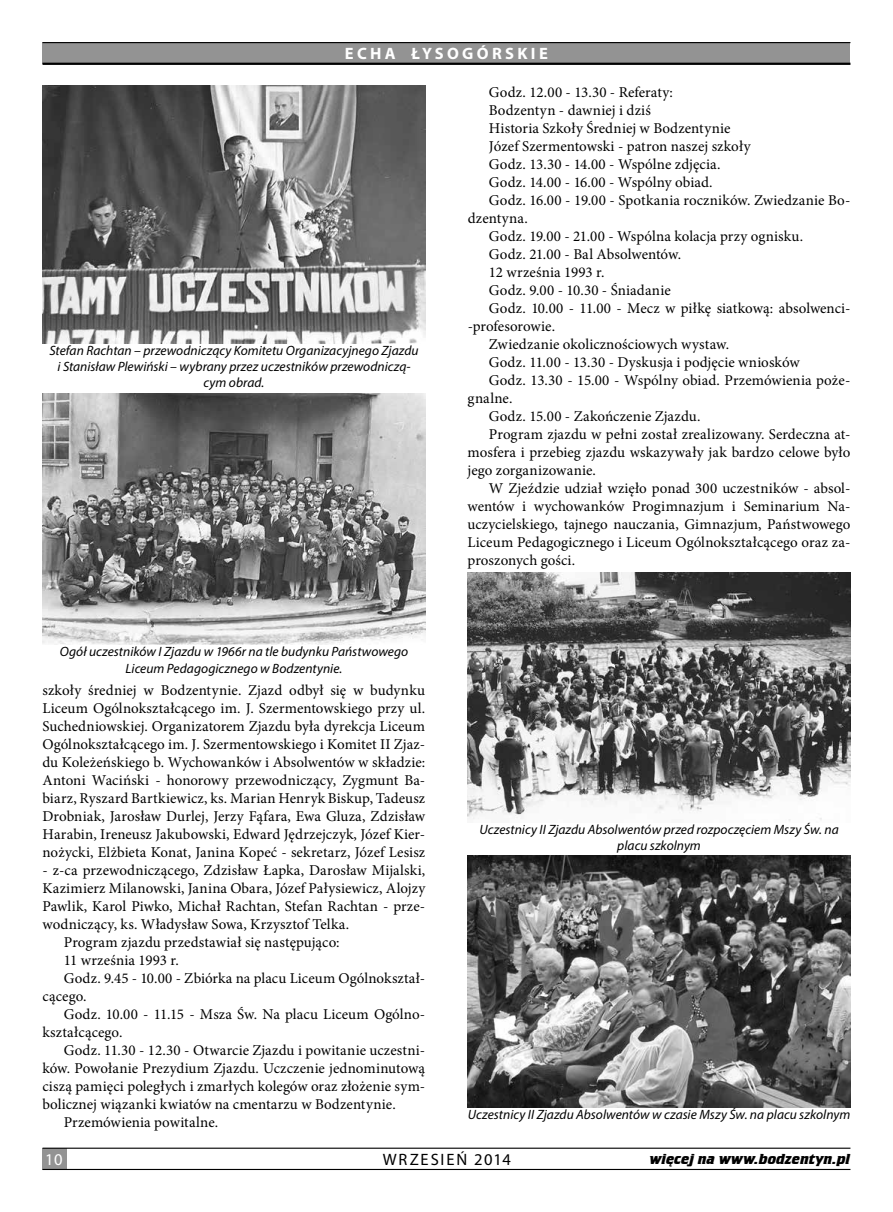
<style>
.page{position:relative;width:893px;height:1212px;background:#fff}
.page>*{position:absolute;margin:0;border:0;box-sizing:border-box;transform-origin:0 0}
.t1{font:700 16.5px "Myriad Pro";letter-spacing:.2em;color:#fff}
.t2{font:16.5px "Myriad Pro";letter-spacing:.11em;color:#000}
.t3{font:16.5px "Myriad Pro";color:#fff}
.t4{font:15px/18px "Minion Pro";letter-spacing:.005em;color:#000;text-align:justify}
.t5{font:700 15px "Crillee TEE";letter-spacing:.005em;color:#000}
.t6{font:italic 13.5px/16.2px "Myriad Pro";color:#000;text-align:center}
</style>
<div class="page">
<div style="left:43px;top:1148px;width:24px;height:21px;background:#939393"></div>
<div style="left:43px;top:42px;width:807px;height:21px;background:#939393"></div>
<hr style="left:43px;top:42px;width:807px;height:1px;background:#000">
<hr style="left:43px;top:63px;width:807px;height:2px;background:#000">
<hr style="left:43px;top:1169px;width:807px;height:1px;background:#000">
<hr style="left:43px;top:1147px;width:807px;height:2px;background:#000">
<img style="left:468px;top:573px;width:382px;height:248px">
<img style="left:468px;top:856px;width:382px;height:251px">
<img style="left:43px;top:393px;width:382px;height:252px">
<img style="left:43px;top:86px;width:382px;height:257px">
<p class="t1" style="left:345px;top:42px;width:203px">ECHA ŁYSOGÓRskie</p>
<p class="t6" style="left:50px;top:342px;width:371px">Stefan Rachtan – przewodniczący Komitetu Organizacyjnego Zjazdu i Stanisław Plewiński – wybrany przez uczestników przewodniczą&shy;cym obrad.</p>
<p class="t6" style="left:60px;top:643px;width:350px">Ogół uczestników I Zjazdu w 1966r na tle budynku Państwowego<br>Liceum Pedagogicznego w Bodzentynie.</p>
<p class="t4" style="left:43px;top:681px;width:384px">szkoły średniej w Bodzentynie. Zjazd odbył się w budynku Liceum Ogólnokształcącego im. J. Szermentowskiego przy ul.<br>Suchedniowskiej. Organizatorem Zjazdu była dyrekcja Liceum Ogólnokształcącego im. J. Szermentowskiego i Komitet II Zjaz&shy;du Koleżeńskiego b. Wychowanków i Absolwentów w składzie:<br>Antoni Waciński - honorowy przewodniczący, Zygmunt Ba&shy;biarz, Ryszard Bartkiewicz, ks. Marian Henryk Biskup, Tadeusz Drobniak, Jarosław Durlej, Jerzy Fąfara, Ewa Gluza, Zdzisław Harabin, Ireneusz Jakubowski, Edward Jędrzejczyk, Józef Kier&shy;nożycki, Elżbieta Konat, Janina Kopeć - sekretarz, Józef Lesisz</p>
<p class="t4" style="left:43px;top:861px;width:384px">- z-ca przewodniczącego, Zdzisław Łapka, Darosław Mijalski,</p>
<p class="t4" style="left:43px;top:879px;width:384px">Kazimierz Milanowski, Janina Obara, Józef Pałysiewicz, Alojzy</p>
<p class="t4" style="left:43px;top:897px;width:384px">Pawlik, Karol Piwko, Michał Rachtan, Stefan Rachtan - prze-</p>
<p class="t4" style="left:43px;top:915px;width:308px">wodniczący, ks. Władysław Sowa, Krzysztof Telka.</p>
<p class="t4" style="left:64px;top:933px;width:277px">Program zjazdu przedstawiał się następująco:</p>
<p class="t4" style="left:64px;top:951px;width:117px">11 września 1993 r.</p>
<p class="t4" style="left:64px;top:969px;width:363px">Godz. 9.45 - 10.00 - Zbiórka na placu Liceum Ogólnokształ-</p>
<p class="t4" style="left:43px;top:987px;width:46px">cącego.</p>
<p class="t4" style="left:64px;top:1005px;width:363px">Godz. 10.00 - 11.15 - Msza Św. Na placu Liceum Ogólno-</p>
<p class="t4" style="left:42px;top:1023px;width:81px">kształcącego.</p>
<p class="t4" style="left:64px;top:1041px;width:363px">Godz. 11.30 - 12.30 - Otwarcie Zjazdu i powitanie uczestni-</p>
<p class="t4" style="left:42px;top:1059px;width:384px">ków. Powołanie Prezydium Zjazdu. Uczczenie jednominutową</p>
<p class="t4" style="left:42px;top:1077px;width:384px">ciszą pamięci poległych i zmarłych kolegów oraz złożenie sym-</p>
<p class="t4" style="left:42px;top:1095px;width:355px">bolicznej wiązanki kwiatów na cmentarzu w Bodzentynie.</p>
<p class="t4" style="left:64px;top:1113px;width:156px">Przemówienia powitalne.</p>
<p class="t4" style="left:489px;top:83px;width:186px">Godz. 12.00 - 13.30 - Referaty:</p>
<p class="t4" style="left:489px;top:101px;width:163px">Bodzentyn - dawniej i dziś</p>
<p class="t4" style="left:489px;top:119px;width:243px">Historia Szkoły Średniej w Bodzentynie</p>
<p class="t4" style="left:489px;top:137px;width:263px">Józef Szermentowski - patron naszej szkoły</p>
<p class="t4" style="left:489px;top:155px;width:233px">Godz. 13.30 - 14.00 - Wspólne zdjęcia.</p>
<p class="t4" style="left:489px;top:173px;width:225px">Godz. 14.00 - 16.00 - Wspólny obiad.</p>
<p class="t4" style="left:489px;top:191px;width:363px">Godz. 16.00 - 19.00 - Spotkania roczników. Zwiedzanie Bo-</p>
<p class="t4" style="left:468px;top:209px;width:62px">dzentyna.</p>
<p class="t4" style="left:489px;top:227px;width:316px">Godz. 19.00 - 21.00 - Wspólna kolacja przy ognisku.</p>
<p class="t4" style="left:489px;top:245px;width:194px">Godz. 21.00 - Bal Absolwentów.</p>
<p class="t4" style="left:489px;top:263px;width:117px">12 września 1993 r.</p>
<p class="t4" style="left:489px;top:281px;width:183px">Godz. 9.00 - 10.30 - Śniadanie</p>
<p class="t4" style="left:489px;top:299px;width:363px">Godz. 10.00 - 11.00 - Mecz w piłkę siatkową: absolwenci-</p>
<p class="t4" style="left:468px;top:317px;width:89px">-profesorowie.</p>
<p class="t4" style="left:489px;top:335px;width:242px">Zwiedzanie okolicznościowych wystaw.</p>
<p class="t4" style="left:489px;top:353px;width:312px">Godz. 11.00 - 13.30 - Dyskusja i podjęcie wniosków</p>
<p class="t4" style="left:489px;top:371px;width:363px">Godz. 13.30 - 15.00 - Wspólny obiad. Przemówienia poże-</p>
<p class="t4" style="left:468px;top:389px;width:46px">gnalne.</p>
<p class="t4" style="left:489px;top:407px;width:213px">Godz. 15.00 - Zakończenie Zjazdu.</p>
<p class="t4" style="left:489px;top:425px;width:363px">Program zjazdu w pełni został zrealizowany. Serdeczna at-</p>
<p class="t4" style="left:468px;top:443px;width:384px">mosfera i przebieg zjazdu wskazywały jak bardzo celowe było</p>
<p class="t4" style="left:468px;top:461px;width:130px">jego zorganizowanie.</p>
<p class="t4" style="left:489px;top:479px;width:363px">W Zjeździe udział wzięło ponad 300 uczestników - absol-</p>
<p class="t4" style="left:468px;top:497px;width:384px">wentów i wychowanków Progimnazjum i Seminarium Na-</p>
<p class="t4" style="left:468px;top:515px;width:384px">uczycielskiego, tajnego nauczania, Gimnazjum, Państwowego</p>
<p class="t4" style="left:468px;top:533px;width:384px">Liceum Pedagogicznego i Liceum Ogólnokształcącego oraz za-</p>
<p class="t4" style="left:468px;top:551px;width:109px">proszonych gości.</p>
<p class="t6" style="left:479px;top:821px;width:361px">Uczestnicy II Zjazdu Absolwentów przed rozpoczęciem Mszy Św. na placu szkolnym</p>
<p class="t6" style="left:468px;top:1106px;width:384px">Uczestnicy II Zjazdu Absolwentów w czasie Mszy Św. na placu szkolnym</p>
<p class="t3" style="left:45px;top:1149px;width:19px">10</p>
<p class="t2" style="left:383px;top:1149px;width:130px">WRZESIEŃ 2014</p>
<p class="t5" style="left:649px;top:1150px;width:202px">więcej na www.bodzentyn.pl</p>
</div>
